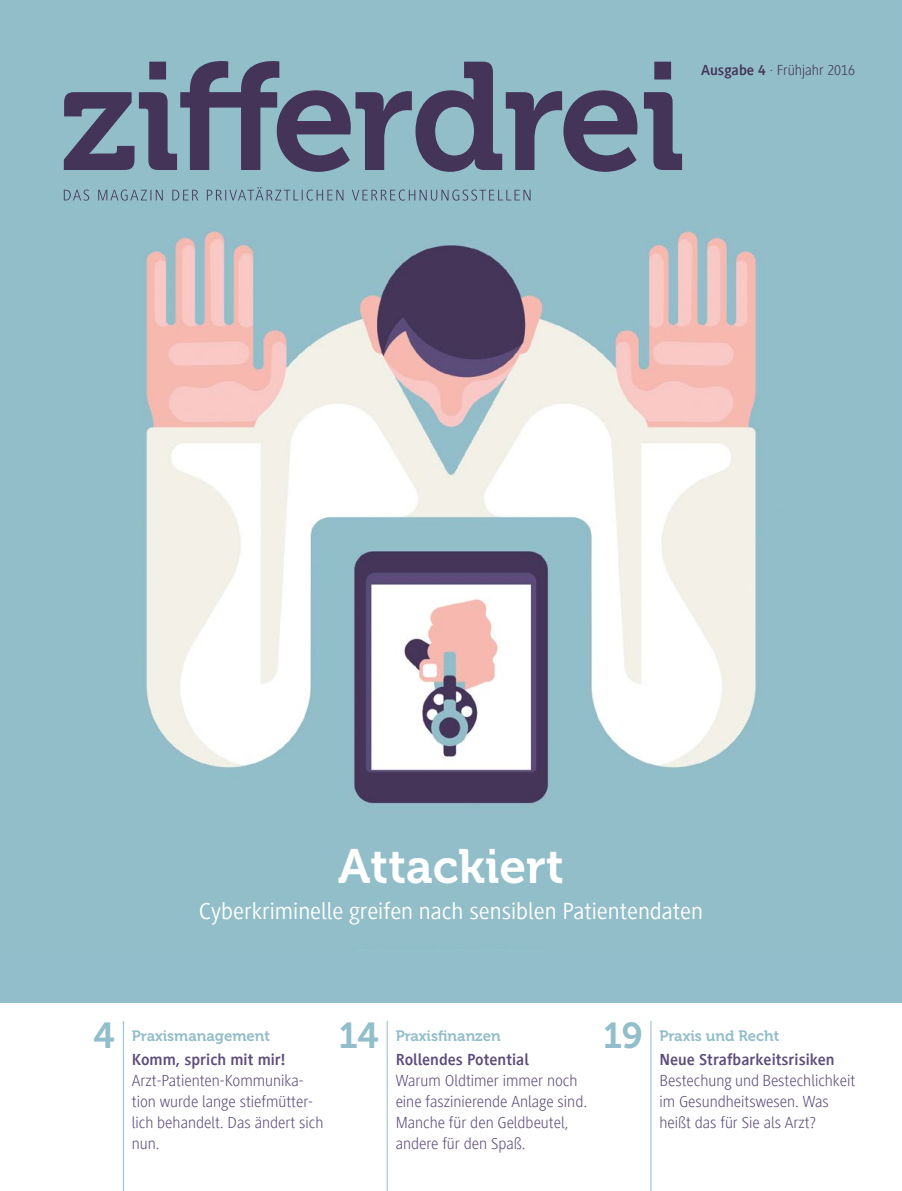
<style>
.page{position:relative;width:902px;height:1191px;background:#fff}
.page>*{position:absolute;margin:0;border:0;box-sizing:border-box;transform-origin:0 0}
.Titelheadline{font:48px "Museo 700";color:#fff}
.Seitenzahl{font:36px "Museo 700";color:#92bdca}
.Titelanleser{font:24px "Generis Sans Com";color:#fff}
.Teasertext{font:300 16.5px/21px "Generis Sans Com";color:#5d4c7b}
.Rubrik_1-zeilig{font:15px "Museo 700";color:#92bdca}
.Ausgabe{font:300 15px "Generis Sans Com";color:#443458}
.s1{font-weight:700}
</style>
<div class="page">
<div style="left:0;top:0;width:901px;height:1003px;background:#92bdca"></div>
<img style="left:63px;top:154px;width:694px;height:650px">
<svg style="left:123px;top:1020px;width:1px;height:29px"></svg>
<svg style="left:387px;top:1020px;width:1px;height:29px"></svg>
<svg style="left:650px;top:1021px;width:1px;height:28px"></svg>
<hr style="left:123px;top:1049px;width:1px;height:142px;background:#92bdca">
<hr style="left:387px;top:1049px;width:1px;height:142px;background:#92bdca">
<hr style="left:650px;top:1049px;width:1px;height:142px;background:#92bdca">
<svg style="left:64px;top:187px;width:466px;height:14px"></svg>
<svg style="left:64px;top:61px;width:618px;height:111px"></svg>
<p class="Ausgabe" style="left:701px;top:62px;width:156px"><span class="s1">Ausgabe 4</span> · Frühjahr 2016</p>
<p class="Titelheadline" style="left:338px;top:840px;width:227px">Attackiert</p>
<p class="Titelanleser" style="left:199px;top:897px;width:505px">Cyberkriminelle greifen nach sensiblen Patientendaten</p>
<p class="Seitenzahl" style="left:94px;top:1015px;width:23px">4</p>
<p class="Rubrik_1-zeilig" style="left:132px;top:1027px;width:140px">Praxismanagement</p>
<p class="Seitenzahl" style="left:339px;top:1015px;width:41px">14</p>
<p class="Rubrik_1-zeilig" style="left:395px;top:1027px;width:107px">Praxisfinanzen</p>
<p class="Seitenzahl" style="left:603px;top:1015px;width:41px">19</p>
<p class="Rubrik_1-zeilig" style="left:659px;top:1027px;width:121px">Praxis und Recht</p>
<p class="Teasertext" style="left:132px;top:1049px;width:193px"><span class="s1">Komm, sprich mit mir!<br></span>Arzt-Patienten-Kommunika&shy;tion wurde lange stiefmütter&shy;lich behandelt. Das ändert sich nun.</p>
<p class="Teasertext" style="left:395px;top:1049px;width:193px"><span class="s1">Rollendes Potential<br></span>Warum Oldtimer immer noch eine faszinierende Anlage sind.<br>Manche für den Geldbeutel, andere für den Spaß.</p>
<p class="Teasertext" style="left:659px;top:1049px;width:197px"><span class="s1">Neue Strafbarkeitsrisiken<br></span>Bestechung und Bestechlichkeit im Gesundheitswesen. Was heißt das für Sie als Arzt?</p>
</div>
